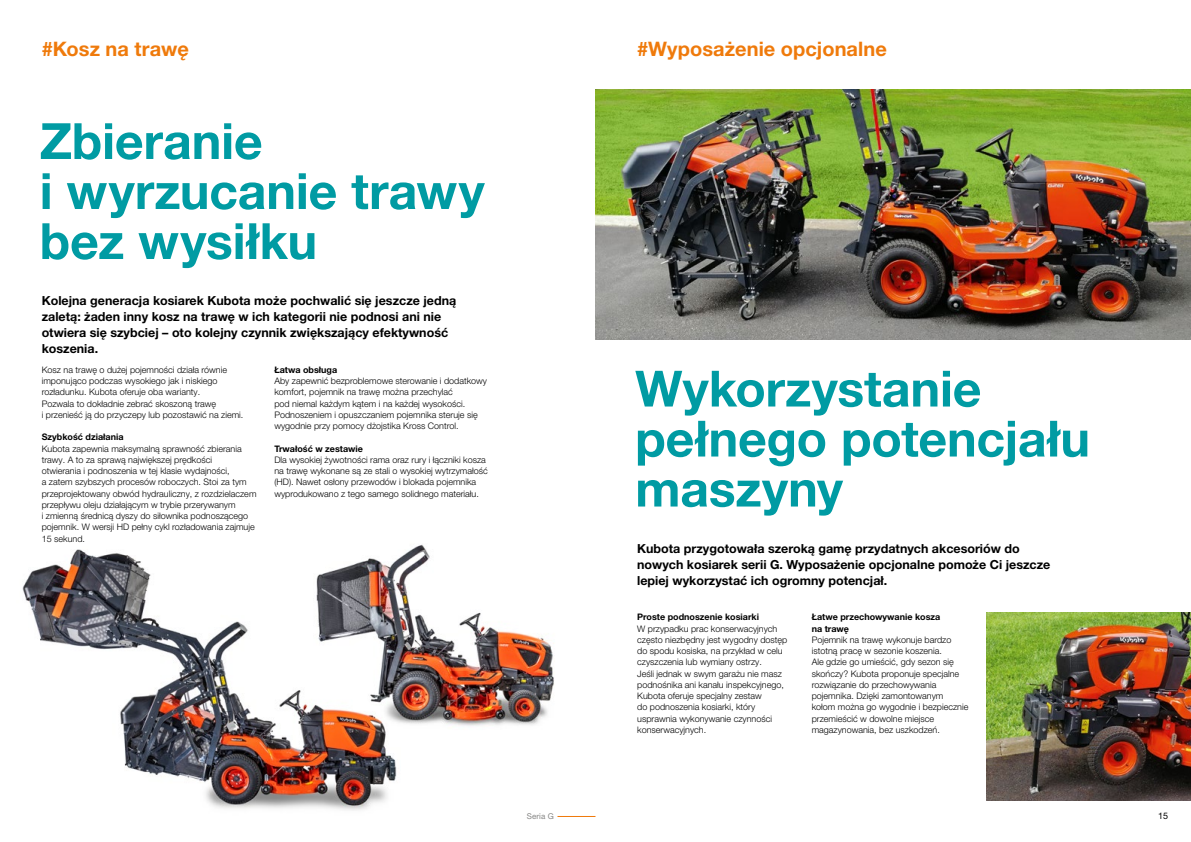
<style>
.page{position:relative;width:1191px;height:842px;background:#fff}
.page>*{position:absolute;margin:0;border:0;box-sizing:border-box;transform-origin:0 0}
.t1{font:700 50px/50px "Helvetica Neue LT Pro";letter-spacing:-.005em;color:#009ba3}
.t2{font:700 20px "Helvetica Neue LT Pro";letter-spacing:.005em;color:#ef7a0b}
.t3{font:700 12.5px/16px "Helvetica Neue LT Pro";color:#000}
.t4{font:300 9px/11.2px "Helvetica Neue LT Pro";color:#000}
.t5{font:700 9px/11.2px "Helvetica Neue LT Pro";color:#000}
.t6{font:9px "Helvetica Neue LT Std";color:#000}
.t7{font:8px "Helvetica Neue LT Std";letter-spacing:.01em;color:#878786}
</style>
<div class="page">
<hr style="left:557px;top:816px;width:38px;height:1px;background:#ef7a0b">
<img style="left:22px;top:549px;width:375px;height:262px">
<img style="left:595px;top:89px;width:596px;height:250px">
<img style="left:986px;top:612px;width:205px;height:188px">
<img style="left:302px;top:544px;width:252px;height:187px">
<h2 class="t2" style="left:42px;top:36px;width:149px">#Kosz na trawę</h2>
<h2 class="t2" style="left:637px;top:36px;width:251px">#Wyposażenie opcjonalne</h2>
<h1 class="t1" style="left:40px;top:115px;width:446px">Zbieranie<br>i wyrzucanie trawy bez wysiłku</h1>
<h3 class="t3" style="left:42px;top:292px;width:416px">Kolejna generacja kosiarek Kubota może pochwalić się jeszcze jedną zaletą: żaden inny kosz na trawę w ich kategorii nie podnosi ani nie otwiera się szybciej – oto kolejny czynnik zwiększający efektywność koszenia.</h3>
<p class="t4" style="left:42px;top:364px;width:203px">Kosz na trawę o dużej pojemności działa równie imponująco podczas wysokiego jak i niskiego rozładunku. Kubota oferuje oba warianty.<br>Pozwala to dokładnie zebrać skoszoną trawę<br>i przenieść ją do przyczepy lub pozostawić na ziemi.</p>
<p class="t5" style="left:42px;top:431px;width:83px">Szybkość działania</p>
<p class="t4" style="left:42px;top:442px;width:216px">Kubota zapewnia maksymalną sprawność zbierania trawy. A to za sprawą największej prędkości<br>otwierania i podnoszenia w tej klasie wydajności,<br>a zatem szybszych procesów roboczych. Stoi za tym przeprojektowany obwód hydrauliczny, z rozdzielaczem przepływu oleju działającym w trybie przerywanym<br>i zmienną średnicą dyszy do siłownika podnoszącego pojemnik. W wersji HD pełny cykl rozładowania zajmuje 15 sekund.</p>
<p class="t5" style="left:274px;top:364px;width:64px">Łatwa obsługa</p>
<p class="t4" style="left:274px;top:375px;width:214px">Aby zapewnić bezproblemowe sterowanie i dodatkowy komfort, pojemnik na trawę można przechylać<br>pod niemal każdym kątem i na każdej wysokości.<br>Podnoszeniem i opuszczaniem pojemnika steruje się wygodnie przy pomocy dżojstika Kross Control.</p>
<p class="t5" style="left:274px;top:442px;width:90px">Trwałość w zestawie</p>
<p class="t4" style="left:274px;top:454px;width:215px">Dla wysokiej żywotności rama oraz rury i łączniki kosza na trawę wykonane są ze stali o wysokiej wytrzymałość (HD). Nawet osłony przewodów i blokada pojemnika wyprodukowano z tego samego solidnego materiału.</p>
<h1 class="t1" style="left:635px;top:363px;width:456px">Wykorzystanie pełnego potencjału maszyny</h1>
<h3 class="t3" style="left:637px;top:540px;width:415px">Kubota przygotowała szeroką gamę przydatnych akcesoriów do nowych kosiarek serii G. Wyposażenie opcjonalne pomoże Ci jeszcze lepiej wykorzystać ich ogromny potencjał.</h3>
<p class="t5" style="left:637px;top:611px;width:123px">Proste podnoszenie kosiarki</p>
<p class="t4" style="left:637px;top:622px;width:152px">W przypadku prac konserwacyjnych często niezbędny jest wygodny dostęp do spodu kosiska, na przykład w celu czyszczenia lub wymiany ostrzy.<br>Jeśli jednak w swym garażu nie masz podnośnika ani kanału inspekcyjnego, Kubota oferuje specjalny zestaw<br>do podnoszenia kosiarki, który usprawnia wykonywanie czynności konserwacyjnych.</p>
<p class="t5" style="left:811px;top:611px;width:130px">Łatwe przechowywanie kosza na trawę</p>
<p class="t4" style="left:811px;top:634px;width:158px">Pojemnik na trawę wykonuje bardzo istotną pracę w sezonie koszenia.<br>Ale gdzie go umieścić, gdy sezon się skończy? Kubota proponuje specjalne rozwiązanie do przechowywania pojemnika. Dzięki zamontowanym kołom można go wygodnie i bezpiecznie przemieścić w dowolne miejsce magazynowania, bez uszkodzeń.</p>
<p class="t7" style="left:527px;top:812px;width:28px">Seria G</p>
<p class="t6" style="left:1158px;top:811px;width:12px">15</p>
</div>
